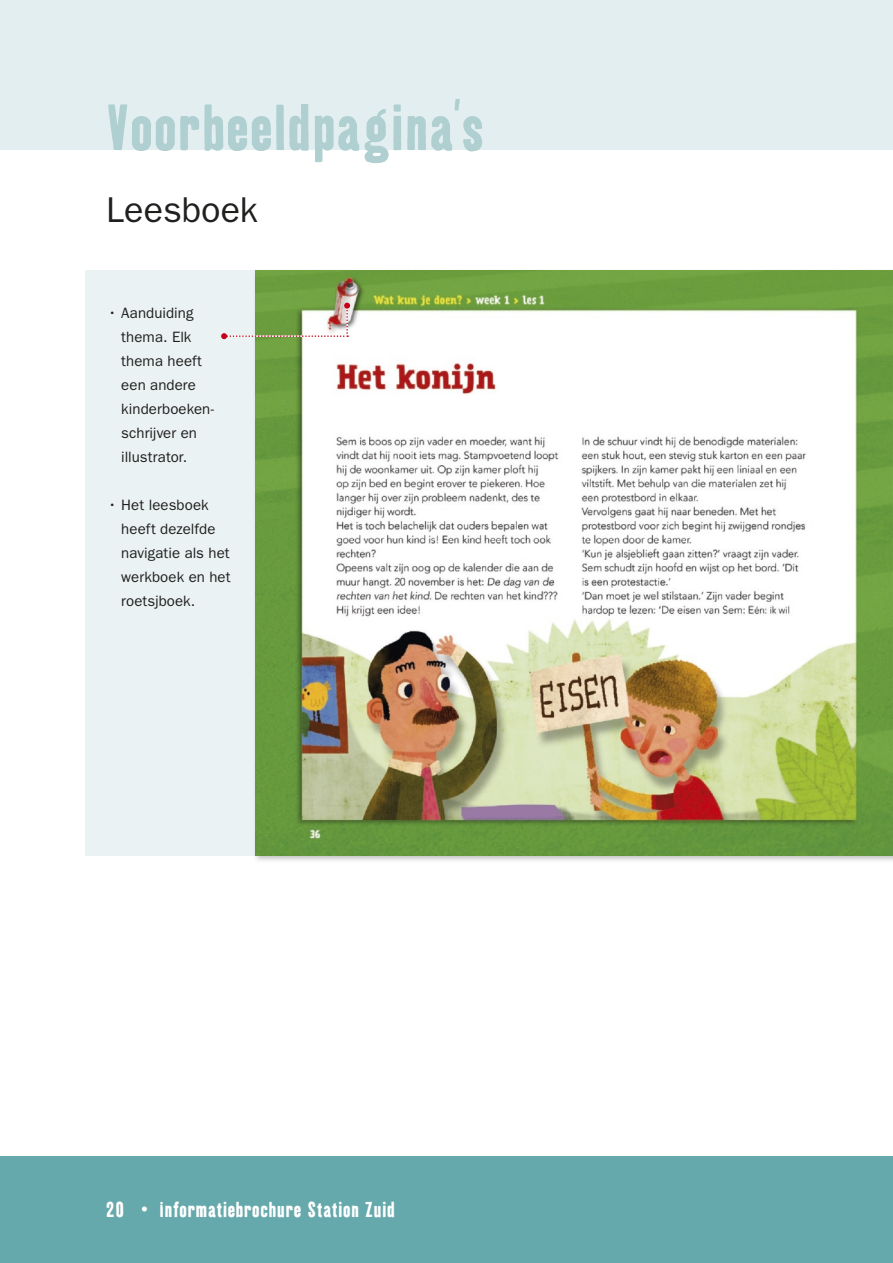
<style>
.page{position:relative;width:893px;height:1263px;background:#fff}
.page>*{position:absolute;margin:0;border:0;box-sizing:border-box;transform-origin:0 0}
.t1{font:63px "Kipp OT No One";letter-spacing:.045em;color:#afcfd1}
.t2{font:36px "ITC Franklin Gothic Std";color:#20201e}
.t3{font:21px "Kipp OT No One";letter-spacing:.05em;color:#fff}
.t4{font:15px/24px "ITC Franklin Gothic Std";letter-spacing:.005em;color:#20201e}
</style>
<div class="page">
<div style="left:85px;top:270px;width:808px;height:586px;background:#eaf2f3"></div>
<div style="left:0;top:1157px;width:893px;height:106px;background:#66a9ad"></div>
<div style="left:0;top:0;width:893px;height:150px;background:#e2eeef"></div>
<img style="left:255px;top:270px;width:638px;height:586px">
<svg style="left:221px;top:303px;width:129px;height:36px"></svg>
<h1 class="t1" style="left:106px;top:89px;width:379px">Voorbeeldpagina’s</h1>
<h2 class="t2" style="left:106px;top:189px;width:153px">Leesboek</h2>
<p class="t4" style="left:121px;top:301px;width:94px;text-indent:-14px">• Aanduiding thema. Elk thema heeft een andere kinderboeken&shy;schrijver en illustrator.</p>
<p class="t4" style="left:121px;top:493px;width:111px;text-indent:-14px">• Het leesboek heeft dezelfde navigatie als het werkboek en het roetsjboek.</p>
<h3 class="t3" style="left:106px;top:1196px;width:290px">20 • Informatiebrochure Station Zuid</h3>
</div>
